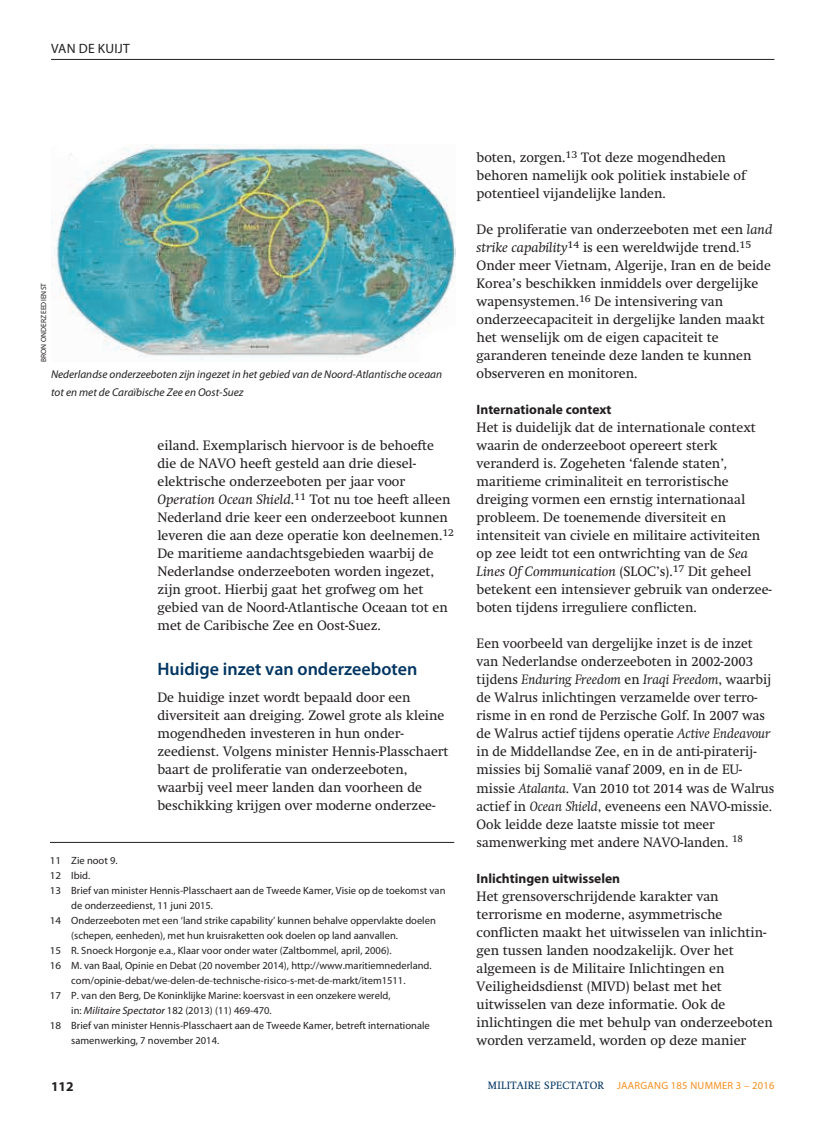
<style>
.page{position:relative;width:817px;height:1136px;background:#fff}
.page>*{position:absolute;margin:0;border:0;box-sizing:border-box;transform-origin:0 0}
.t1{font:600 18px "Myriad Pro";color:#003562}
.t2{font:13.5px/18px "Swift";color:#231f20}
.t3{font:700 13.5px "Myriad Pro";color:#231f20}
.t4{font:13.5px "Myriad Pro";letter-spacing:.02em;color:#231f20}
.t5{font:italic 11.25px/18px "Myriad Pro";color:#231f20}
.t6{font:10.5px "Myriad Pro";color:#231f20;scale:1.05 1}
.t7{font:10.5px "Myriad Pro";color:#231f20}
.t8{font:10.5px "Myriad Pro";letter-spacing:.025em;color:#f68f1e}
.t9{font:7.5px "Myriad Pro";letter-spacing:.02em;color:#231f20}
.s1{font-style:italic}
.s2{font-family:"Swift";color:#003562}
</style>
<div class="page">
<hr style="left:51px;top:59px;width:723px;height:1px;background:#231f20">
<img style="left:51px;top:145px;width:404px;height:215px">
<hr style="left:50px;top:842px;width:404px;height:1px;background:#231f20">
<p class="t4" style="left:51px;top:41px;width:80px">VAN DE KUIJT</p>
<p class="t9" style="left:39px;top:362px;width:81px;rotate:-90deg">BRON ONDERZEEDIENST</p>
<p class="t5" style="left:51px;top:365px;width:392px">Nederlandse onderzeeboten zijn ingezet in het gebied van de Noord-Atlantische oceaan tot en met de Caraïbische Zee en Oost-Suez</p>
<p class="t2" style="left:157px;top:436px;width:298px">eiland. Exemplarisch hiervoor is de behoefte die de NAVO heeft gesteld aan drie diesel&shy;elektrische onderzeeboten per jaar voor <span class="s1">Operation Ocean Shield</span>.<sup>11</sup> Tot nu toe heeft alleen Nederland drie keer een onderzeeboot kunnen leveren die aan deze operatie kon deelnemen.<sup>12<br></sup>De maritieme aandachtsgebieden waarbij de Nederlandse onderzeeboten worden ingezet, zijn groot. Hierbij gaat het grofweg om het gebied van de Noord-Atlantische Oceaan tot en met de Caribische Zee en Oost-Suez.</p>
<h1 class="t1" style="left:157px;top:659px;width:261px">Huidige inzet van onderzeeboten</h1>
<p class="t2" style="left:157px;top:688px;width:292px">De huidige inzet wordt bepaald door een diversiteit aan dreiging. Zowel grote als kleine mogendheden investeren in hun onder&shy;zeedienst. Volgens minister Hennis-Plasschaert baart de proliferatie van onderzeeboten, waarbij veel meer landen dan voorheen de beschikking krijgen over moderne onderzee-</p>
<p class="t6" style="left:50px;top:854px;width:66px">11 Zie noot 9.</p>
<p class="t6" style="left:50px;top:869px;width:40px">12 Ibid.</p>
<p class="t6" style="left:50px;top:884px;width:378px">13 Brief van minister Hennis-Plasschaert aan de Tweede Kamer, Visie op de toekomst van</p>
<p class="t7" style="left:71px;top:899px;width:143px">de onderzeedienst, 11 juni 2015.</p>
<p class="t6" style="left:50px;top:914px;width:369px">14 Onderzeeboten met een ‘land strike capability’ kunnen behalve oppervlakte doelen</p>
<p class="t7" style="left:71px;top:929px;width:328px">(schepen, eenheden), met hun kruisraketten ook doelen op land aanvallen.</p>
<p class="t6" style="left:50px;top:944px;width:327px">15 R. Snoeck Horgonje e.a., Klaar voor onder water (Zaltbommel, april, 2006).</p>
<p class="t6" style="left:50px;top:959px;width:365px">16 M. van Baal, Opinie en Debat (20 november 2014), http://www.maritiemnederland.</p>
<p class="t7" style="left:71px;top:974px;width:336px">com/opinie-debat/we-delen-de-technische-risico-s-met-de-markt/item1511.</p>
<p class="t6" style="left:50px;top:989px;width:326px">17 P. van den Berg, De Koninklijke Marine: koersvast in een onzekere wereld,</p>
<p class="t7" style="left:71px;top:1004px;width:202px">in: <span class="s1">Militaire Spectator</span> 182 (2013) (11) 469-470.</p>
<p class="t6" style="left:50px;top:1019px;width:363px">18 Brief van minister Hennis-Plasschaert aan de Tweede Kamer, betreft internationale</p>
<p class="t7" style="left:71px;top:1034px;width:149px">samenwerking, 7 november 2014.</p>
<p class="t2" style="left:476px;top:148px;width:271px">boten, zorgen.<sup>13</sup> Tot deze mogendheden behoren namelijk ook politiek instabiele of potentieel vijandelijke landen.</p>
<p class="t2" style="left:476px;top:220px;width:297px">De proliferatie van onderzeeboten met een <span class="s1">land strike capability</span><sup>14</sup> is een wereldwijde trend.<sup>15<br></sup>Onder meer Vietnam, Algerije, Iran en de beide Korea’s beschikken inmiddels over dergelijke wapensystemen.<sup>16</sup> De intensivering van onderzeecapaciteit in dergelijke landen maakt het wenselijk om de eigen capaciteit te garanderen teneinde deze landen te kunnen observeren en monitoren.</p>
<p class="t3" style="left:476px;top:402px;width:136px">Internationale context</p>
<p class="t2" style="left:476px;top:418px;width:297px">Het is duidelijk dat de internationale context waarin de onderzeeboot opereert sterk veranderd is. Zogeheten ‘falende staten’<span class="s1">, </span>maritieme criminaliteit en terroristische dreiging vormen een ernstig internationaal probleem. De toenemende diversiteit en intensiteit van civiele en militaire activiteiten op zee leidt tot een ontwrichting van de <span class="s1">Sea Lines Of Communication</span> (SLOC’s).<sup>17</sup> Dit geheel betekent een intensiever gebruik van onderzee&shy;boten tijdens irreguliere conflicten.</p>
<p class="t2" style="left:476px;top:634px;width:299px">Een voorbeeld van dergelijke inzet is de inzet van Nederlandse onderzeeboten in 2002-2003 tijdens <span class="s1">Enduring Freedom</span> en <span class="s1">Iraqi Freedom</span>, waarbij de Walrus inlichtingen verzamelde over terro&shy;risme in en rond de Perzische Golf. In 2007 was de Walrus actief tijdens operatie <span class="s1">Active Endeavour </span>in de Middellandse Zee, en in de anti-piraterij&shy;missies bij Somalië vanaf 2009, en in de EU&shy;missie <span class="s1">Atalanta</span>. Van 2010 tot 2014 was de Walrus actief in <span class="s1">Ocean Shield</span>, eveneens een NAVO-missie.<br>Ook leidde deze laatste missie tot meer samenwerking met andere NAVO-landen. <sup>18</sup></p>
<p class="t3" style="left:476px;top:870px;width:145px">Inlichtingen uitwisselen</p>
<p class="t2" style="left:476px;top:886px;width:298px">Het grensoverschrijdende karakter van terrorisme en moderne, asymmetrische conflicten maakt het uitwisselen van inlichtin&shy;gen tussen landen noodzakelijk. Over het algemeen is de Militaire Inlichtingen en Veiligheidsdienst (MIVD) belast met het uitwisselen van deze informatie. Ook de inlichtingen die met behulp van onderzeeboten worden verzameld, worden op deze manier</p>
<p class="t3" style="left:51px;top:1078px;width:24px">112</p>
<p class="t8" style="left:488px;top:1079px;width:288px"><span class="s2">MILITAIRE SPECTATOR</span> JAARGANG 185 NUMMER 3 – 2016</p>
</div>
